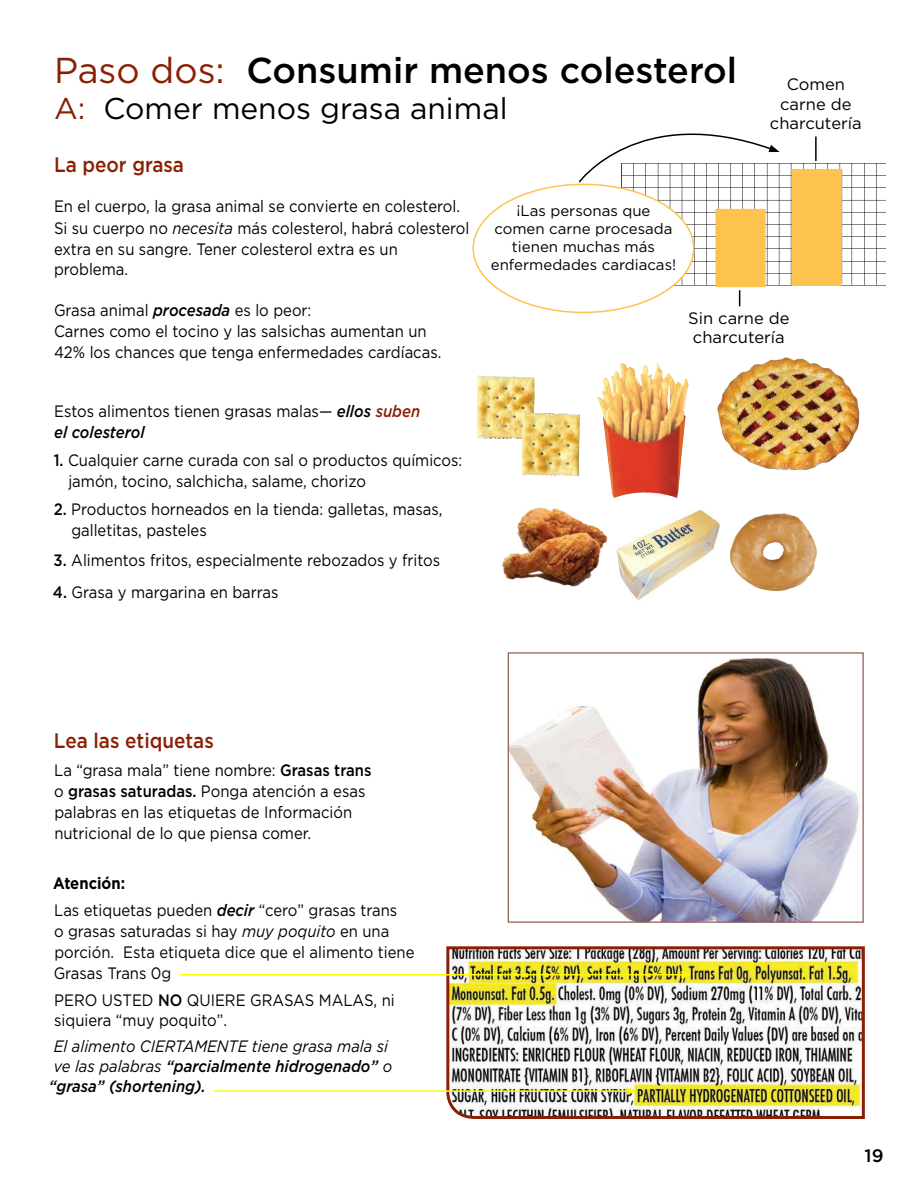
<style>
.page{position:relative;width:918px;height:1188px;background:#fff}
.page>*{position:absolute;margin:0;border:0;box-sizing:border-box;transform-origin:0 0}
.t1{font:500 36px "Gotham";color:#000}
.t2{font:30px "Gotham";color:#000}
.t3{font:500 21px "Gotham";color:#8a1f03;scale:.9 1}
.t4{font:500 18px "Gotham";color:#000}
.t5{font:16.5px/21px "Gotham";color:#000;scale:.9 1}
.t6{font:italic 16.5px/19.8px "Gotham";color:#000;scale:.9 1}
.t7{font:16.5px/19.8px "Gotham";color:#000}
.t8{font:700 16.5px "Gotham";color:#000;scale:.9 1}
.t9{font:15px/18px "Gotham";color:#000;text-align:center}
.s1{font-weight:400;color:#8a1f03}
.s2{color:#8a1f03}
.s3{font-style:italic}
.s4{font-weight:500;font-style:italic}
.s5{font-weight:500;font-style:italic;color:#8a1f03}
.s6{font-weight:500}
</style>
<div class="page">
<img style="left:621px;top:164px;width:264px;height:121px">
<div style="left:716px;top:209px;width:50px;height:78px;background:#fec34e;border:2px solid #fec34e"></div>
<div style="left:473px;top:184px;width:221px;height:128px;background:#fff;border-radius:50%"></div>
<svg style="left:578px;top:133px;width:202px;height:50px"></svg>
<img style="left:717px;top:357px;width:143px;height:114px">
<img style="left:477px;top:375px;width:58px;height:63px">
<img style="left:520px;top:414px;width:60px;height:63px">
<img style="left:597px;top:363px;width:92px;height:136px">
<img style="left:501px;top:507px;width:107px;height:80px">
<img style="left:730px;top:513px;width:87px;height:79px">
<img style="left:510px;top:659px;width:350px;height:262px">
<div style="left:508px;top:652px;width:356px;height:271px;border:1px solid #95635a"></div>
<div style="left:792px;top:169px;width:50px;height:117px;background:#fec34e;border:2px solid #fec34e"></div>
<svg style="left:446px;top:946px;width:419px;height:173px"></svg>
<hr style="left:179px;top:974px;width:504px;height:2px;background:#ff0">
<svg style="left:681px;top:971px;width:10px;height:8px"></svg>
<hr style="left:214px;top:1090px;width:415px;height:2px;background:#ff0">
<svg style="left:626px;top:1087px;width:11px;height:8px"></svg>
<img style="left:616px;top:510px;width:104px;height:90px">
<hr style="left:815px;top:136px;width:2px;height:25px;background:#000">
<svg style="left:739px;top:290px;width:1px;height:16px"></svg>
<p class="t1" style="left:54px;top:47px;width:685px"><span class="s1">Paso dos:</span> Consumir menos colesterol</p>
<p class="t2" style="left:54px;top:89px;width:455px"><span class="s2">A:</span> Comer menos grasa animal</p>
<p class="t7" style="left:787px;top:74px;width:60px">Comen</p>
<p class="t7" style="left:780px;top:93px;width:73px">carne de</p>
<p class="t7" style="left:770px;top:113px;width:93px">charcutería</p>
<p class="t3" style="left:54px;top:151px;width:146px">La peor grasa</p>
<p class="t5" style="left:54px;top:195px;width:463px;line-height:21.6px">En el cuerpo, la grasa animal se convierte en colesterol.<br>Si su cuerpo no <span class="s3">necesita</span> más colesterol, habrá colesterol extra en su sangre. Tener colesterol extra es un</p>
<p class="t5" style="left:54px;top:258px;width:84px">problema.</p>
<p class="t5" style="left:54px;top:299px;width:287px">Grasa animal <span class="s4">procesada</span> es lo peor:</p>
<p class="t5" style="left:54px;top:320px;width:416px">Carnes como el tocino y las salsichas aumentan un</p>
<p class="t5" style="left:54px;top:341px;width:432px">42% los chances que tenga enfermedades cardíacas.</p>
<p class="t5" style="left:54px;top:401px;width:408px">Estos alimentos tienen grasas malas— <span class="s4">ellos</span> <span class="s5">suben </span><span class="s4">el colesterol</span></p>
<p class="t5" style="left:68px;top:449px;width:439px;text-indent:-15px"><span class="s6">1.</span> Cualquier carne curada con sal o productos químicos: jamón, tocino, salchicha, salame, chorizo</p>
<p class="t5" style="left:71px;top:498px;width:414px;text-indent:-18px"><span class="s6">2.</span> Productos horneados en la tienda: galletas, masas, galletitas, pasteles</p>
<p class="t5" style="left:54px;top:549px;width:431px"><span class="s6">3.</span> Alimentos fritos, especialmente rebozados y fritos</p>
<p class="t5" style="left:53px;top:581px;width:252px"><span class="s6">4.</span> Grasa y margarina en barras</p>
<p class="t9" style="left:491px;top:201px;width:187px">¡Las personas que comen carne procesada tienen muchas más enfermedades cardiacas!</p>
<p class="t7" style="left:688px;top:307px;width:103px">Sin carne de charcutería</p>
<p class="t3" style="left:54px;top:727px;width:179px">Lea las etiquetas</p>
<p class="t5" style="left:54px;top:759px;width:354px">La “grasa mala” tiene nombre: <span class="s6">Grasas trans </span>o <span class="s6">grasas saturadas.</span> Ponga atención a esas palabras en las etiquetas de Información nutricional de lo que piensa comer.</p>
<p class="t8" style="left:53px;top:872px;width:82px">Atención:</p>
<p class="t5" style="left:54px;top:900px;width:402px">Las etiquetas pueden <span class="s4">decir</span> “cero” grasas trans<br>o grasas saturadas si hay <span class="s3">muy poquito</span> en una porción. Esta etiqueta dice que el alimento tiene Grasas Trans 0g</p>
<p class="t5" style="left:54px;top:990px;width:380px;line-height:19.8px">PERO USTED <span class="s6">NO</span> QUIERE GRASAS MALAS, ni siquiera “muy poquito”.</p>
<p class="t6" style="left:49px;top:1036px;width:383px;text-indent:5px">El alimento CIERTAMENTE tiene grasa mala si ve las palabras <span class="s6">“parcialmente hidrogenado”</span> o <span class="s6">“grasa” (shortening).</span></p>
<p class="t4" style="left:865px;top:1144px;width:20px">19</p>
</div>
